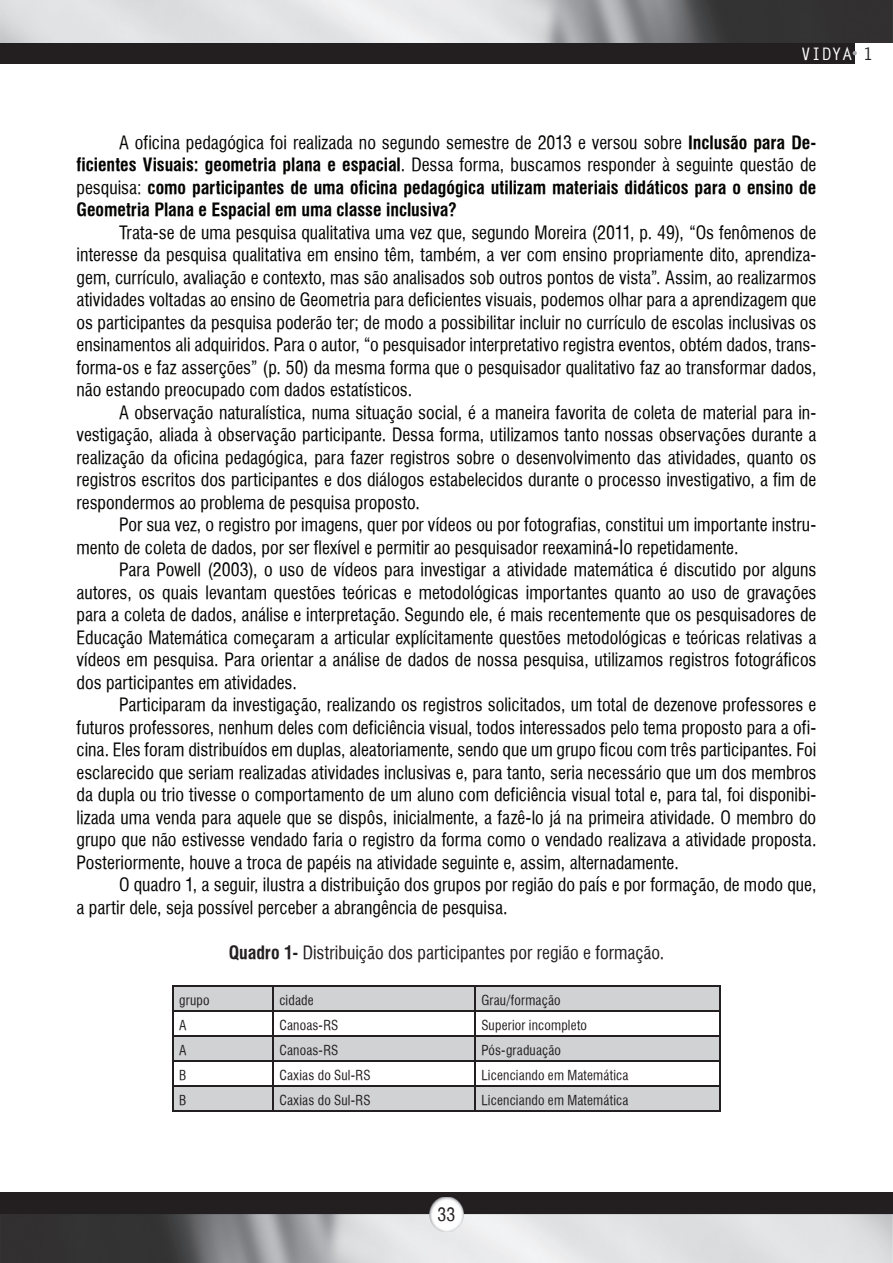
<style>
.page{position:relative;width:893px;height:1263px;background:#fff}
.page>*{position:absolute;margin:0;border:0;box-sizing:border-box;transform-origin:0 0}
.t1{font:18px/22.5px "Halvett Condensed";color:#040503;text-align:justify}
.t2{font:700 condensed 18px/22.5px "Halvett";letter-spacing:-.005em;color:#040503}
.t3{font:18px "Halvett Condensed";color:#231f20}
.t4{font:700 17.25px "Letter Gothic Std";color:#fff}
.t5{font:13.5px "Halvett Condensed";letter-spacing:.015em;color:#231f20}
.s1{color:#231f20}
.s2{font-family:"Halvett";font-weight:700;font-stretch:condensed}
.s3{font-family:"Halvett Condensed";font-weight:400;font-stretch:normal}
.s4{font-size:19.5px}
</style>
<div class="page">
<div style="left:0;top:0;width:855px;height:64px;background:#231f20"></div>
<div style="left:0;top:1193px;width:893px;height:70px;background:#231f20"></div>
<img style="left:0;top:0;width:893px;height:43px">
<img style="left:0;top:1214px;width:893px;height:49px">
<svg style="left:853px;top:51px;width:4px;height:4px"></svg>
<img style="left:429px;top:1197px;width:34px;height:34px">
<svg style="left:174px;top:987px;width:545px;height:123px;fill:#d1d2d4"></svg>
<hr style="left:172px;top:985px;width:101px;height:2px;background:#231f20">
<hr style="left:172px;top:987px;width:2px;height:23px;background:#231f20">
<hr style="left:273px;top:985px;width:202px;height:2px;background:#231f20">
<hr style="left:475px;top:985px;width:246px;height:2px;background:#231f20">
<hr style="left:719px;top:987px;width:2px;height:23px;background:#231f20">
<hr style="left:172px;top:1010px;width:101px;height:2px;background:#231f20">
<hr style="left:172px;top:1012px;width:2px;height:23px;background:#231f20">
<hr style="left:273px;top:1010px;width:202px;height:2px;background:#231f20">
<hr style="left:475px;top:1010px;width:246px;height:2px;background:#231f20">
<hr style="left:719px;top:1012px;width:2px;height:23px;background:#231f20">
<hr style="left:172px;top:1035px;width:101px;height:2px;background:#231f20">
<hr style="left:172px;top:1037px;width:2px;height:23px;background:#231f20">
<hr style="left:273px;top:1035px;width:202px;height:2px;background:#231f20">
<hr style="left:475px;top:1035px;width:246px;height:2px;background:#231f20">
<hr style="left:719px;top:1037px;width:2px;height:23px;background:#231f20">
<hr style="left:172px;top:1060px;width:101px;height:2px;background:#231f20">
<hr style="left:172px;top:1062px;width:2px;height:23px;background:#231f20">
<hr style="left:273px;top:1060px;width:202px;height:2px;background:#231f20">
<hr style="left:475px;top:1060px;width:246px;height:2px;background:#231f20">
<hr style="left:719px;top:1062px;width:2px;height:23px;background:#231f20">
<hr style="left:172px;top:1085px;width:101px;height:2px;background:#231f20">
<hr style="left:172px;top:1087px;width:2px;height:23px;background:#231f20">
<hr style="left:273px;top:1085px;width:202px;height:2px;background:#231f20">
<svg style="left:273px;top:987px;width:1px;height:123px"></svg>
<hr style="left:475px;top:1085px;width:246px;height:2px;background:#231f20">
<svg style="left:475px;top:987px;width:1px;height:123px"></svg>
<hr style="left:719px;top:1087px;width:2px;height:23px;background:#231f20">
<hr style="left:172px;top:1110px;width:101px;height:2px;background:#231f20">
<hr style="left:273px;top:1110px;width:202px;height:2px;background:#231f20">
<hr style="left:475px;top:1110px;width:246px;height:2px;background:#231f20">
<p class="t4" style="left:801px;top:43px;width:74px">VIDYA <span class="s1">1</span></p>
<p class="t1" style="left:77px;top:131px;width:741px;text-align:right">A oficina pedagógica foi realizada no segundo semestre de 2013 e versou sobre <span class="s2">Inclusão para De&shy;ficientes Visuais: geometria plana e espacial</span>. Dessa forma, buscamos responder à seguinte questão de</p>
<p class="t2" style="left:77px;top:176px;width:741px"><span class="s3">pesquisa:</span> como participantes de uma oficina pedagógica utilizam materiais didáticos para o ensino de<br>Geometria Plana e Espacial em uma classe inclusiva?</p>
<p class="t1" style="left:77px;top:221px;width:741px;text-indent:43px">Trata-se de uma pesquisa qualitativa uma vez que, segundo Moreira (2011, p. 49), “Os fenômenos de interesse da pesquisa qualitativa em ensino têm, também, a ver com ensino propriamente dito, aprendiza&shy;gem, currículo, avaliação e contexto, mas são analisados sob outros pontos de vista”. Assim, ao realizarmos atividades voltadas ao ensino de Geometria para deficientes visuais, podemos olhar para a aprendizagem que os participantes da pesquisa poderão ter; de modo a possibilitar incluir no currículo de escolas inclusivas os ensinamentos ali adquiridos. Para o autor, “o pesquisador interpretativo registra eventos, obtém dados, trans&shy;forma-os e faz asserções” (p. 50) da mesma forma que o pesquisador qualitativo faz ao transformar dados, não estando preocupado com dados estatísticos.</p>
<p class="t1" style="left:77px;top:401px;width:741px;text-indent:43px">A observação naturalística, numa situação social, é a maneira favorita de coleta de material para in&shy;vestigação, aliada à observação participante. Dessa forma, utilizamos tanto nossas observações durante a realização da oficina pedagógica, para fazer registros sobre o desenvolvimento das atividades, quanto os registros escritos dos participantes e dos diálogos estabelecidos durante o processo investigativo, a fim de respondermos ao problema de pesquisa proposto.</p>
<p class="t1" style="left:77px;top:513px;width:741px;text-indent:43px">Por sua vez, o registro por imagens, quer por vídeos ou por fotografias, constitui um importante instru&shy;mento de coleta de dados, por ser flexível e permitir ao pesquisador reexamin<span class="s4">á-lo</span> repetidamente.</p>
<p class="t1" style="left:77px;top:558px;width:741px;text-indent:43px">Para Powell (2003), o uso de vídeos para investigar a atividade matemática é discutido por alguns autores, os quais levantam questões teóricas e metodológicas importantes quanto ao uso de gravações para a coleta de dados, análise e interpretação. Segundo ele, é mais recentemente que os pesquisadores de Educação Matemática começaram a articular explícitamente questões metodológicas e teóricas relativas a vídeos em pesquisa. Para orientar a análise de dados de nossa pesquisa, utilizamos registros fotográficos dos participantes em atividades.</p>
<p class="t1" style="left:77px;top:693px;width:741px;text-indent:43px">Participaram da investigação, realizando os registros solicitados, um total de dezenove professores e futuros professores, nenhum deles com deficiência visual, todos interessados pelo tema proposto para a ofi&shy;cina. Eles foram distribuídos em duplas, aleatoriamente, sendo que um grupo ficou com três participantes. Foi esclarecido que seriam realizadas atividades inclusivas e, para tanto, seria necessário que um dos membros da dupla ou trio tivesse o comportamento de um aluno com deficiência visual total e, para tal, foi disponibi&shy;lizada uma venda para aquele que se dispôs, inicialmente, a fazê-lo já na primeira atividade. O membro do grupo que não estivesse vendado faria o registro da forma como o vendado realizava a atividade proposta.<br>Posteriormente, houve a troca de papéis na atividade seguinte e, assim, alternadamente.</p>
<p class="t1" style="left:77px;top:873px;width:741px;text-indent:43px">O quadro 1, a seguir, ilustra a distribuição dos grupos por região do pa<span class="s4">í</span>s e por formação, de modo que, a partir dele, seja possível perceber a abrangência de pesquisa.</p>
<p class="t3" style="left:229px;top:941px;width:437px"><span class="s2">Quadro 1-</span> Distribuição dos participantes por região e formação.</p>
<p class="t5" style="left:179px;top:992px;width:32px">grupo</p>
<p class="t5" style="left:279px;top:992px;width:36px">cidade</p>
<p class="t5" style="left:481px;top:992px;width:81px">Grau/formação</p>
<p class="t5" style="left:179px;top:1017px;width:9px">A</p>
<p class="t5" style="left:279px;top:1017px;width:61px">Canoas-RS</p>
<p class="t5" style="left:481px;top:1017px;width:107px">Superior incompleto</p>
<p class="t5" style="left:179px;top:1042px;width:9px">A</p>
<p class="t5" style="left:279px;top:1042px;width:61px">Canoas-RS</p>
<p class="t5" style="left:481px;top:1042px;width:81px">Pós-graduação</p>
<p class="t5" style="left:179px;top:1067px;width:9px">B</p>
<p class="t5" style="left:279px;top:1067px;width:93px">Caxias do Sul-RS</p>
<p class="t5" style="left:481px;top:1067px;width:149px">Licenciando em Matemática</p>
<p class="t5" style="left:179px;top:1092px;width:9px">B</p>
<p class="t5" style="left:279px;top:1092px;width:93px">Caxias do Sul-RS</p>
<p class="t5" style="left:481px;top:1092px;width:149px">Licenciando em Matemática</p>
<p class="t3" style="left:438px;top:1204px;width:19px">33</p>
</div>
